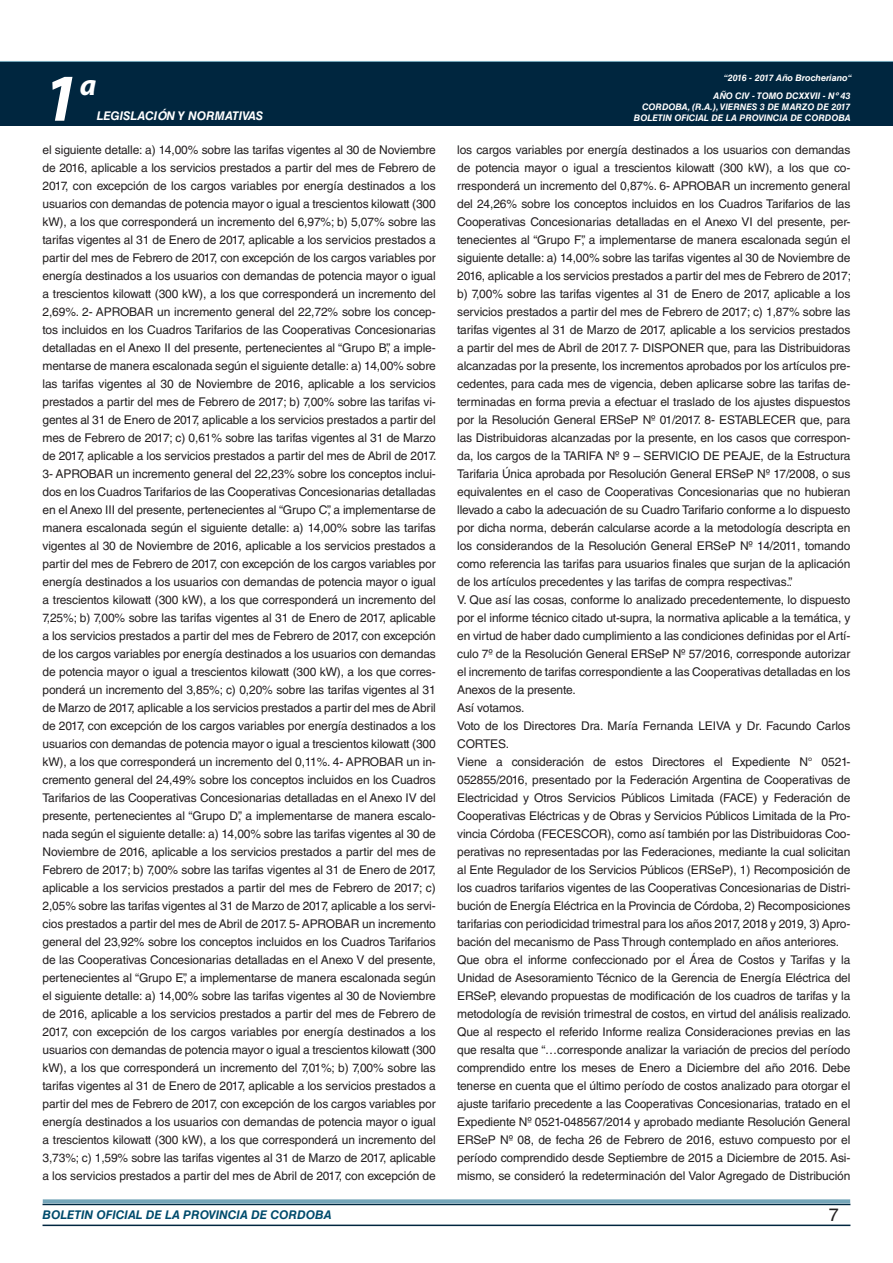
<style>
.page{position:relative;width:893px;height:1263px;background:#fff}
.page>*{position:absolute;margin:0;border:0;box-sizing:border-box;transform-origin:0 0}
.t1{font:italic 700 67.5px "Myriad Pro";color:#fff}
.t2{font:italic 700 30px "Myriad Pro";color:#fff}
.t3{font:18px "Helvetica LT Std";color:#231f20}
.TEXTO_BASE{font:12px/18px "Helvetica LT Std";letter-spacing:-.01em;color:#231f20;text-align:justify}
.t4{font:italic 700 12px "Helvetica LT Std";color:#004b6c}
.t5{font:italic 700 12px "Helvetica LT Std";color:#fff}
.t6{font:italic 700 9px/10.8px "Helvetica LT Std";color:#fff;text-align:right}
</style>
<div class="page">
<div style="left:0;top:61px;width:893px;height:6px;background:#73a5b8"></div>
<div style="left:0;top:62px;width:893px;height:64px;background:#00263f"></div>
<hr style="left:43px;top:1224px;width:807px;height:2px;background:#00263f">
<div style="left:42px;top:1198px;width:809px;height:8px;background:#fff;opacity:.75"></div>
<h1 class="t1" style="left:43px;top:54px;width:38px">1</h1>
<h2 class="t2" style="left:80px;top:66px;width:18px">a</h2>
<p class="t5" style="left:97px;top:109px;width:168px">LEGISLACIÓN Y NORMATIVAS</p>
<p class="t6" style="left:724px;top:72px;width:130px">“2016 - 2017 Año Brocheriano“</p>
<p class="t6" style="left:634px;top:91px;width:218px">AÑO CIV - TOMO DCXXVII - Nº 43<br>CORDOBA, (R.A.), VIERNES 3 DE MARZO DE 2017<br>BOLETIN OFICIAL DE LA PROVINCIA DE CORDOBA</p>
<p class="TEXTO_BASE" style="left:43px;top:141px;width:395px">el siguiente detalle: a) 14,00% sobre las tarifas vigentes al 30 de Noviembre de 2016, aplicable a los servicios prestados a partir del mes de Febrero de 2017, con excepción de los cargos variables por energía destinados a los usuarios con demandas de potencia mayor o igual a trescientos kilowatt (300 kW), a los que corresponderá un incremento del 6,97%; b) 5,07% sobre las tarifas vigentes al 31 de Enero de 2017, aplicable a los servicios prestados a partir del mes de Febrero de 2017, con excepción de los cargos variables por energía destinados a los usuarios con demandas de potencia mayor o igual a trescientos kilowatt (300 kW), a los que corresponderá un incremento del 2,69%. 2- APROBAR un incremento general del 22,72% sobre los concep&shy;tos incluidos en los Cuadros Tarifarios de las Cooperativas Concesionarias detalladas en el Anexo II del presente, pertenecientes al “Grupo B”, a imple&shy;mentarse de manera escalonada según el siguiente detalle: a) 14,00% sobre las tarifas vigentes al 30 de Noviembre de 2016, aplicable a los servicios prestados a partir del mes de Febrero de 2017; b) 7,00% sobre las tarifas vi&shy;gentes al 31 de Enero de 2017, aplicable a los servicios prestados a partir del mes de Febrero de 2017; c) 0,61% sobre las tarifas vigentes al 31 de Marzo de 2017, aplicable a los servicios prestados a partir del mes de Abril de 2017.<br>3- APROBAR un incremento general del 22,23% sobre los conceptos inclui&shy;dos en los Cuadros Tarifarios de las Cooperativas Concesionarias detalladas en el Anexo III del presente, pertenecientes al “Grupo C”, a implementarse de manera escalonada según el siguiente detalle: a) 14,00% sobre las tarifas vigentes al 30 de Noviembre de 2016, aplicable a los servicios prestados a partir del mes de Febrero de 2017, con excepción de los cargos variables por energía destinados a los usuarios con demandas de potencia mayor o igual a trescientos kilowatt (300 kW), a los que corresponderá un incremento del 7,25%; b) 7,00% sobre las tarifas vigentes al 31 de Enero de 2017, aplicable a los servicios prestados a partir del mes de Febrero de 2017, con excepción de los cargos variables por energía destinados a los usuarios con demandas de potencia mayor o igual a trescientos kilowatt (300 kW), a los que corres&shy;ponderá un incremento del 3,85%; c) 0,20% sobre las tarifas vigentes al 31 de Marzo de 2017, aplicable a los servicios prestados a partir del mes de Abril de 2017, con excepción de los cargos variables por energía destinados a los usuarios con demandas de potencia mayor o igual a trescientos kilowatt (300 kW), a los que corresponderá un incremento del 0,11%. 4- APROBAR un in&shy;cremento general del 24,49% sobre los conceptos incluidos en los Cuadros Tarifarios de las Cooperativas Concesionarias detalladas en el Anexo IV del presente, pertenecientes al “Grupo D”, a implementarse de manera escalo&shy;nada según el siguiente detalle: a) 14,00% sobre las tarifas vigentes al 30 de Noviembre de 2016, aplicable a los servicios prestados a partir del mes de Febrero de 2017; b) 7,00% sobre las tarifas vigentes al 31 de Enero de 2017, aplicable a los servicios prestados a partir del mes de Febrero de 2017; c)<br>2,05% sobre las tarifas vigentes al 31 de Marzo de 2017, aplicable a los servi&shy;cios prestados a partir del mes de Abril de 2017. 5- APROBAR un incremento general del 23,92% sobre los conceptos incluidos en los Cuadros Tarifarios de las Cooperativas Concesionarias detalladas en el Anexo V del presente, pertenecientes al “Grupo E”, a implementarse de manera escalonada según el siguiente detalle: a) 14,00% sobre las tarifas vigentes al 30 de Noviembre de 2016, aplicable a los servicios prestados a partir del mes de Febrero de 2017, con excepción de los cargos variables por energía destinados a los usuarios con demandas de potencia mayor o igual a trescientos kilowatt (300 kW), a los que corresponderá un incremento del 7,01%; b) 7,00% sobre las tarifas vigentes al 31 de Enero de 2017, aplicable a los servicios prestados a partir del mes de Febrero de 2017, con excepción de los cargos variables por energía destinados a los usuarios con demandas de potencia mayor o igual a trescientos kilowatt (300 kW), a los que corresponderá un incremento del 3,73%; c) 1,59% sobre las tarifas vigentes al 31 de Marzo de 2017, aplicable a los servicios prestados a partir del mes de Abril de 2017, con excepción de</p>
<p class="TEXTO_BASE" style="left:457px;top:141px;width:395px">los cargos variables por energía destinados a los usuarios con demandas de potencia mayor o igual a trescientos kilowatt (300 kW), a los que co&shy;rresponderá un incremento del 0,87%. 6- APROBAR un incremento general del 24,26% sobre los conceptos incluidos en los Cuadros Tarifarios de las Cooperativas Concesionarias detalladas en el Anexo VI del presente, per&shy;tenecientes al “Grupo F”, a implementarse de manera escalonada según el siguiente detalle: a) 14,00% sobre las tarifas vigentes al 30 de Noviembre de 2016, aplicable a los servicios prestados a partir del mes de Febrero de 2017; b) 7,00% sobre las tarifas vigentes al 31 de Enero de 2017, aplicable a los servicios prestados a partir del mes de Febrero de 2017; c) 1,87% sobre las tarifas vigentes al 31 de Marzo de 2017, aplicable a los servicios prestados a partir del mes de Abril de 2017. 7- DISPONER que, para las Distribuidoras alcanzadas por la presente, los incrementos aprobados por los artículos pre&shy;cedentes, para cada mes de vigencia, deben aplicarse sobre las tarifas de&shy;terminadas en forma previa a efectuar el traslado de los ajustes dispuestos por la Resolución General ERSeP Nº 01/2017. 8- ESTABLECER que, para las Distribuidoras alcanzadas por la presente, en los casos que correspon&shy;da, los cargos de la TARIFA Nº 9 – SERVICIO DE PEAJE, de la Estructura Tarifaria Única aprobada por Resolución General ERSeP Nº 17/2008, o sus equivalentes en el caso de Cooperativas Concesionarias que no hubieran llevado a cabo la adecuación de su Cuadro Tarifario conforme a lo dispuesto por dicha norma, deberán calcularse acorde a la metodología descripta en los considerandos de la Resolución General ERSeP Nº 14/2011, tomando como referencia las tarifas para usuarios finales que surjan de la aplicación de los artículos precedentes y las tarifas de compra respectivas.”.</p>
<p class="TEXTO_BASE" style="left:457px;top:591px;width:395px">V. Que así las cosas, conforme lo analizado precedentemente, lo dispuesto por el informe técnico citado ut-supra, la normativa aplicable a la temática, y en virtud de haber dado cumplimiento a las condiciones definidas por el Artí&shy;culo 7º de la Resolución General ERSeP Nº 57/2016, corresponde autorizar el incremento de tarifas correspondiente a las Cooperativas detalladas en los Anexos de la presente.</p>
<p class="TEXTO_BASE" style="left:457px;top:699px;width:69px">Así votamos.</p>
<p class="TEXTO_BASE" style="left:457px;top:717px;width:395px">Voto de los Directores Dra. María Fernanda LEIVA y Dr. Facundo Carlos<br>CORTES.</p>
<p class="TEXTO_BASE" style="left:457px;top:753px;width:395px">Viene a consideración de estos Directores el Expediente N° 0521- 052855/2016, presentado por la Federación Argentina de Cooperativas de Electricidad y Otros Servicios Públicos Limitada (FACE) y Federación de Cooperativas Eléctricas y de Obras y Servicios Públicos Limitada de la Pro&shy;vincia Córdoba (FECESCOR), como así también por las Distribuidoras Coo&shy;perativas no representadas por las Federaciones, mediante la cual solicitan al Ente Regulador de los Servicios Públicos (ERSeP), 1) Recomposición de los cuadros tarifarios vigentes de las Cooperativas Concesionarias de Distri&shy;bución de Energía Eléctrica en la Provincia de Córdoba, 2) Recomposiciones tarifarias con periodicidad trimestral para los años 2017, 2018 y 2019, 3) Apro&shy;bación del mecanismo de Pass Through contemplado en años anteriores.</p>
<p class="TEXTO_BASE" style="left:457px;top:951px;width:396px">Que obra el informe confeccionado por el Área de Costos y Tarifas y la Unidad de Asesoramiento Técnico de la Gerencia de Energía Eléctrica del ERSeP, elevando propuestas de modificación de los cuadros de tarifas y la metodología de revisión trimestral de costos, en virtud del análisis realizado.</p>
<p class="TEXTO_BASE" style="left:457px;top:1023px;width:395px">Que al respecto el referido Informe realiza Consideraciones previas en las que resalta que “…corresponde analizar la variación de precios del período comprendido entre los meses de Enero a Diciembre del año 2016. Debe tenerse en cuenta que el último período de costos analizado para otorgar el ajuste tarifario precedente a las Cooperativas Concesionarias, tratado en el Expediente Nº 0521-048567/2014 y aprobado mediante Resolución General ERSeP Nº 08, de fecha 26 de Febrero de 2016, estuvo compuesto por el período comprendido desde Septiembre de 2015 a Diciembre de 2015. Asi&shy;mismo, se consideró la redeterminación del Valor Agregado de Distribución</p>
<p class="t4" style="left:43px;top:1208px;width:290px">BOLETIN OFICIAL DE LA PROVINCIA DE CORDOBA</p>
<h3 class="t3" style="left:829px;top:1204px;width:12px">7</h3>
</div>
